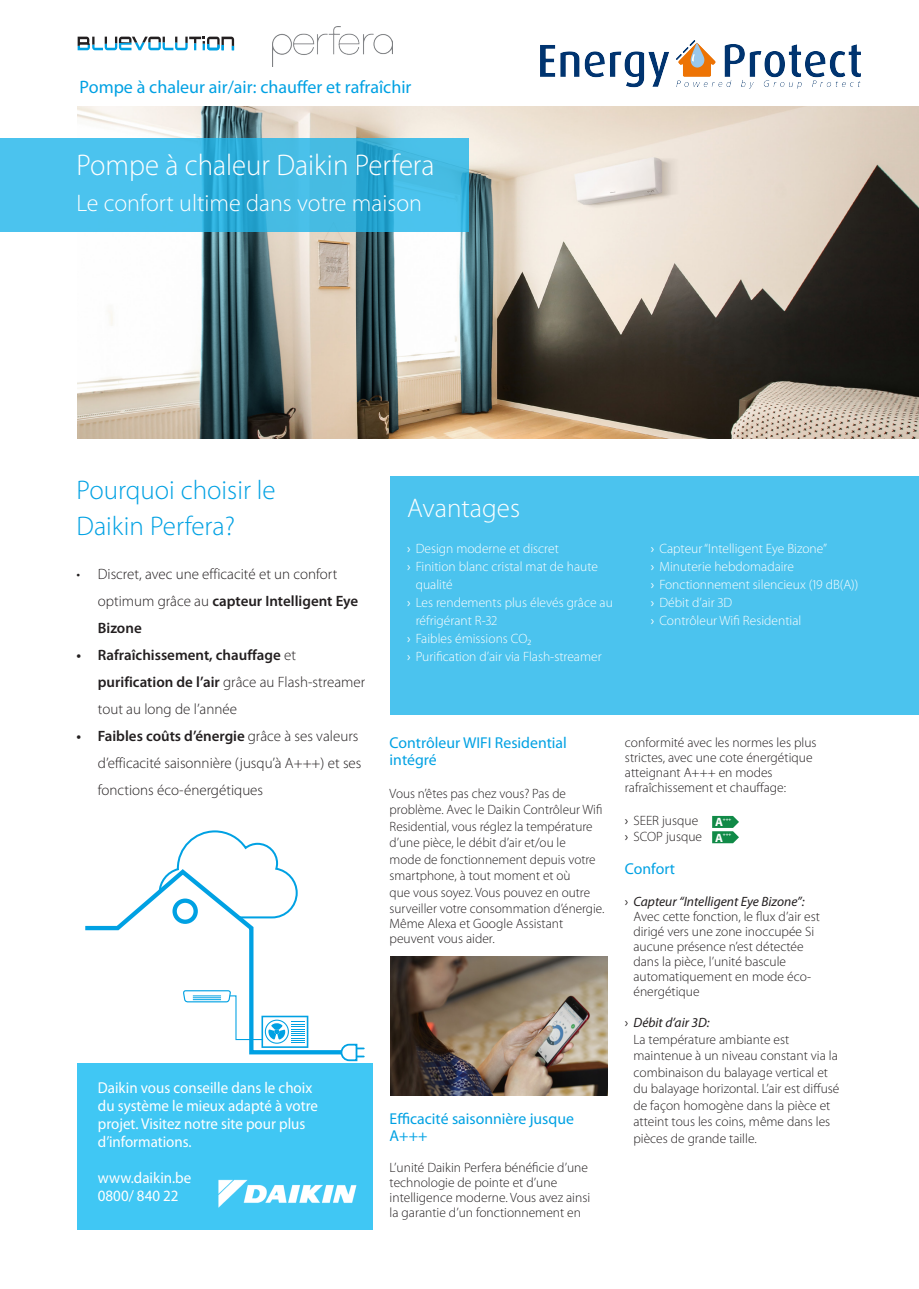
<style>
.page{position:relative;width:919px;height:1289px;background:#fff}
.page>*{position:absolute;margin:0;border:0;box-sizing:border-box;transform-origin:0 0}
.t1{font:300 30px "Myriad Pro";color:#fff;scale:.96 1}
.headline{font:300 27px/36px "Myriad Pro";color:#00a1e3}
.t2{font:300 27px "Myriad Pro";color:#fff}
.t3{font:300 24px "Myriad Pro";color:#fff}
.Header_1{font:18px "Myriad Pro";color:#00a1e3}
.Subheadlines{font:15.75px/18px "Myriad Pro";color:#fff;scale:.95 1}
.list__no_hyphenation{font:15.75px/16.5px "Myriad Pro";color:#00a1e3}
.Subheadlines-2{font:15.75px/16.5px "Myriad Pro";color:#00a1e3}
.t4{font:300 15px/27px "Myriad Pro";color:#231f20}
.t5{font:600 15px/27px "Myriad Pro";color:#231f20}
.list__no_hyphenation-2{font:300 13.5px/16.5px "Myriad Pro";color:#231f20}
.t6{font:300 13.5px/18px "Myriad Pro";color:#fff}
.Copy{font:300 13.5px/15px "Myriad Pro";color:#231f20}
.t7{font:700 12.15px "Myriad Pro";color:#fff}
.t8{font:700 4.65px "Myriad Pro";color:#fff}
.s1{font-weight:600}
.s2{font-weight:300}
.s3{font-weight:400}
.s4{font-weight:400;font-style:italic}
</style>
<div class="page">
<img style="left:390px;top:956px;width:217px;height:139px">
<img style="left:78px;top:106px;width:840px;height:332px">
<div style="left:390px;top:477px;width:528px;height:238px;background:#4bc3ee"></div>
<div style="left:77px;top:1062px;width:295px;height:167px;background:#40c7f4"></div>
<img style="left:218px;top:1179px;width:139px;height:28px">
<svg style="left:0;top:138px;width:468px;height:94px;fill:#4ac1ea"></svg>
<svg style="left:712px;top:816px;width:27px;height:27px"></svg>
<svg style="left:177px;top:830px;width:102px;height:36px"></svg>
<svg style="left:85px;top:866px;width:254px;height:189px"></svg>
<svg style="left:182px;top:989px;width:126px;height:58px"></svg>
<svg style="left:339px;top:1043px;width:25px;height:18px"></svg>
<img style="left:272px;top:27px;width:120px;height:39px">
<svg style="left:78px;top:37px;width:156px;height:13px"></svg>
<img style="left:540px;top:41px;width:320px;height:47px">
<p class="Header_1" style="left:80px;top:75px;width:333px">Pompe à chaleur air/air: chauffer et rafraîchir</p>
<p class="t1" style="left:77px;top:147px;width:374px">Pompe à chaleur Daikin Perfera</p>
<p class="t3" style="left:77px;top:188px;width:347px">Le confort ultime dans votre maison</p>
<p class="headline" style="left:77px;top:472px;width:201px">Pourquoi choisir le<br>Daikin Perfera?</p>
<p class="t4" style="left:98px;top:560px;width:262px;text-indent:-21px">• Discret, avec une efficacité et un confort optimum grâce au <span class="s1">capteur Intelligent Eye<br>Bizone</span></p>
<p class="t5" style="left:98px;top:641px;width:269px;text-indent:-21px">• Rafraîchissement, chauffage <span class="s2">et </span>purification de l’air <span class="s2">grâce au Flash-streamer tout au long de l’année</span></p>
<p class="t4" style="left:98px;top:722px;width:265px;text-indent:-21px"><span class="s1">• Faibles coûts d’énergie</span> grâce à ses valeurs d’efficacité saisonnière (jusqu’à A+++) et ses fonctions éco-énergétiques</p>
<p class="Subheadlines" style="left:98px;top:1078px;width:233px">Daikin vous conseille dans le choix du système le mieux adapté à votre projet. Visitez notre site pour plus d’informations.</p>
<p class="Subheadlines" style="left:98px;top:1168px;width:100px">www.daikin.be<br>0800/ 840 22</p>
<h2 class="t2" style="left:407px;top:492px;width:114px">Avantages</h2>
<p class="t6" style="left:407px;top:539px;width:153px"><span class="s3">›</span> Design moderne et discret</p>
<p class="t6" style="left:407px;top:557px;width:192px"><span class="s3">›</span> Finition blanc cristal mat de haute</p>
<p class="t6" style="left:415px;top:575px;width:38px">qualité</p>
<p class="t6" style="left:407px;top:593px;width:207px"><span class="s3">›</span> Les rendements plus élevés grâce au</p>
<p class="t6" style="left:415px;top:611px;width:83px">réfrigérant R-32</p>
<p class="t6" style="left:407px;top:629px;width:126px"><span class="s3">›</span> Faibles émissions CO₂</p>
<p class="t6" style="left:407px;top:647px;width:196px"><span class="s3">›</span> Purification d’air via Flash-streamer</p>
<p class="t6" style="left:650px;top:539px;width:209px"><span class="s3">›</span> Capteur “Intelligent Eye Bizone”<br><span class="s3">›</span> Minuterie hebdomadaire<br><span class="s3">›</span> Fonctionnement silencieux (19 dB(A)) <span class="s3">›</span> Débit d’air 3D<br><span class="s3">›</span> Contrôleur Wifi Residential</p>
<p class="list__no_hyphenation" style="left:389px;top:734px;width:179px">Contrôleur WIFI Residential intégré</p>
<p class="list__no_hyphenation-2" style="left:389px;top:784px;width:216px">Vous n’êtes pas chez vous? Pas de problème. Avec le Daikin Contrôleur Wifi Residential, vous réglez la température d’une pièce, le débit d’air et/ou le<br>mode de fonctionnement depuis votre smartphone, à tout moment et où<br>que vous soyez. Vous pouvez en outre surveiller votre consommation d’énergie.</p>
<p class="list__no_hyphenation-2" style="left:389px;top:916px;width:175px;line-height:15px">Même Alexa et Google Assistant peuvent vous aider.</p>
<p class="Subheadlines-2" style="left:389px;top:1110px;width:186px">Efficacité saisonnière jusque<br>A+++</p>
<p class="Copy" style="left:389px;top:1159px;width:202px">L’unité Daikin Perfera bénéficie d’une technologie de pointe et d’une intelligence moderne. Vous avez ainsi la garantie d’un fonctionnement en</p>
<p class="Copy" style="left:625px;top:734px;width:193px">conformité avec les normes les plus strictes, avec une cote énergétique atteignant A+++ en modes rafraîchissement et chauffage:</p>
<p class="list__no_hyphenation-2" style="left:625px;top:811px;width:75px"><span class="s3">›</span> SEER jusque</p>
<p class="list__no_hyphenation-2" style="left:625px;top:828px;width:79px"><span class="s3">›</span> SCOP jusque</p>
<p class="list__no_hyphenation" style="left:625px;top:860px;width:52px">Confort</p>
<p class="list__no_hyphenation-2" style="left:633px;top:893px;width:188px;line-height:15px;text-indent:-9px"><span class="s3">›</span> <span class="s4">Capteur “Intelligent Eye Bizone”:<br></span>Avec cette fonction, le flux d’air est dirigé vers une zone inoccupée Si aucune présence n’est détectée dans la pièce, l’unité bascule automatiquement en mode éco&shy;énergétique</p>
<p class="list__no_hyphenation-2" style="left:633px;top:1014px;width:207px;text-indent:-9px"><span class="s3">›</span> <span class="s4">Débit d’air 3D:<br></span>La température ambiante est maintenue à un niveau constant via la combinaison du balayage vertical et du balayage horizontal. L’air est diffusé de façon homogène dans la pièce et atteint tous les coins, même dans les pièces de grande taille.</p>
<p class="t7" style="left:715px;top:814px;width:9px">A</p>
<p class="t8" style="left:723px;top:816px;width:10px">+++</p>
<p class="t7" style="left:715px;top:829px;width:9px">A</p>
<p class="t8" style="left:723px;top:831px;width:10px">+++</p>
</div>
